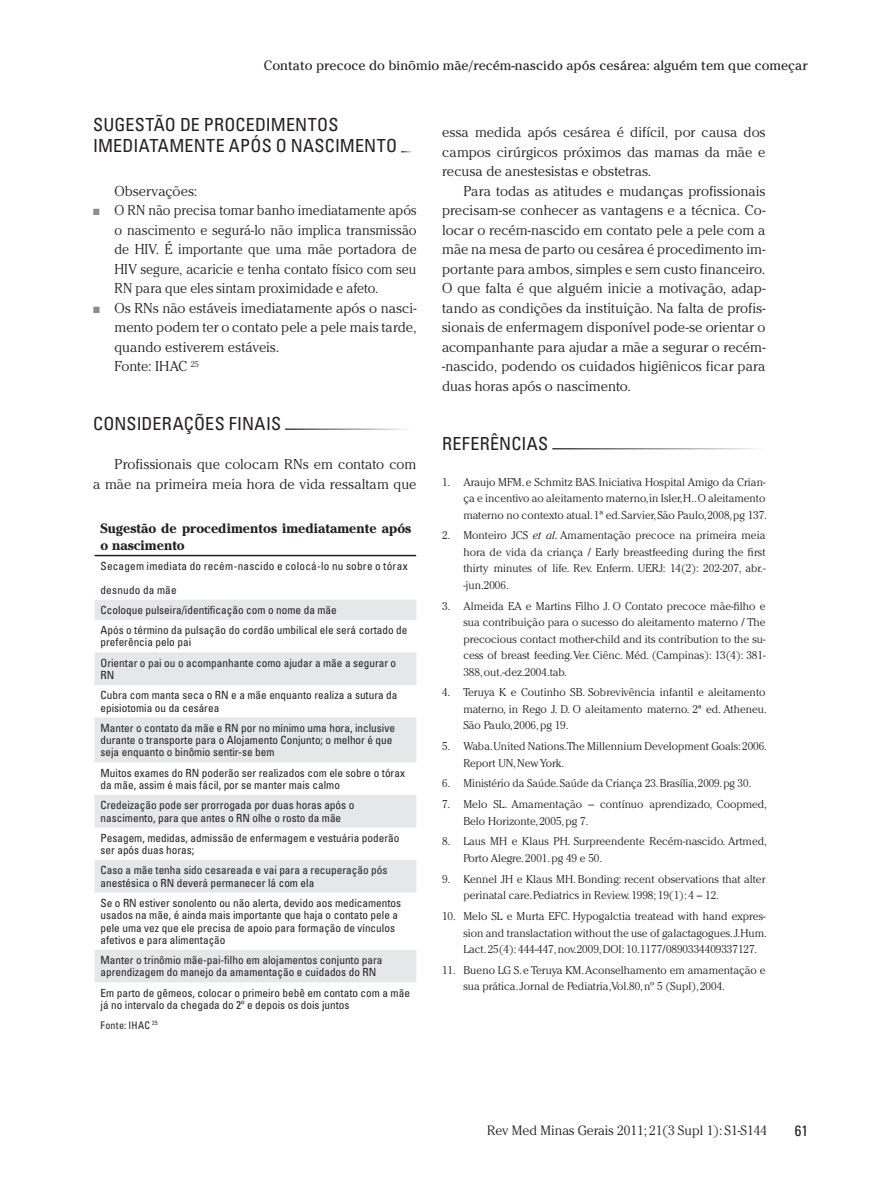
<style>
.page{position:relative;width:892px;height:1193px;background:#fff}
.page>*{position:absolute;margin:0;border:0;box-sizing:border-box;transform-origin:0 0}
.t1{font:condensed 18px/21.6px "Univers LT Std";letter-spacing:.015em;color:#231f20}
.t2{font:condensed 15px "Univers LT Std";color:#231f20}
.t3{font:300 14.25px/19.5px "Cheltenham Std";color:#231f20;text-align:justify}
.t4{font:300 14.25px/19.5px "Cheltenham Std";color:#231f20;text-align:justify;scale:.96 1}
.t5{font:13.5px "Cheltenham Std";color:#231f20}
.t6{font:700 13.5px/16.2px "Cheltenham Std";color:#231f20}
.t7{font:300 13.5px "Cheltenham Std";color:#231f20}
.t8{font:300 11.25px/16.5px "Cheltenham Std";color:#231f20}
.t9{font:condensed 11.25px/12.3px "Univers LT Std";color:#231f20}
.t10{font:condensed 11.25px/24px "Univers LT Std";letter-spacing:.02em;color:#231f20}
.t11{font:condensed 10.5px "Univers LT Std";letter-spacing:.03em;color:#231f20;scale:.95 1}
.s1{color:#8a8c8f}
.s2{font-style:italic}
</style>
<div class="page">
<svg style="left:94px;top:600px;width:322px;height:382px"></svg>
<hr style="left:94px;top:554px;width:322px;height:2px;background:#231f20">
<p class="t5" style="left:264px;top:58px;width:545px">Contato precoce do binômio mãe/recém-nascido após cesárea: alguém tem que começar</p>
<h1 class="t1" style="left:93px;top:113px;width:305px">SUGESTÃO DE PROCEDIMENTOS<br>IMEDIATAMENTE APÓS O NASCIMENTO</h1>
<p class="t3" style="left:114px;top:181px;width:84px">Observações:</p>
<p class="t4" style="left:114px;top:200px;width:316px;text-indent:-21px"><span class="s1">■</span> O RN não precisa tomar banho imediatamente após o nascimento e segurá-lo não implica transmissão de HIV. É importante que uma mãe portadora de HIV segure, acaricie e tenha contato físico com seu RN para que eles sintam proximidade e afeto.</p>
<p class="t3" style="left:114px;top:298px;width:303px;text-align:left;text-indent:-21px"><span class="s1">■</span> Os RNs não estáveis imediatamente após o nasci&shy;mento podem ter o contato pele a pele mais tarde, quando estiverem estáveis.<br>Fonte: IHAC <sup>25</sup></p>
<h1 class="t1" style="left:93px;top:412px;width:189px">CONSIDERAÇÕES FINAIS</h1>
<p class="t3" style="left:93px;top:454px;width:325px;text-align:right">Profissionais que colocam RNs em contato com<br>a mãe na primeira meia hora de vida ressaltam que</p>
<p class="t6" style="left:100px;top:520px;width:312px">Sugestão de procedimentos imediatamente após o nascimento</p>
<p class="t10" style="left:100px;top:553px;width:309px">Secagem imediata do recém-nascido e colocá-lo nu sobre o tórax desnudo da mãe</p>
<p class="t9" style="left:100px;top:599px;width:308px;line-height:20.1px">Ccoloque pulseira/identificação com o nome da mãe<br>Após o término da pulsação do cordão umbilical ele será cortado de</p>
<p class="t9" style="left:100px;top:632px;width:297px;line-height:20.1px">preferência pelo pai<br>Orientar o pai ou o acompanhante como ajudar a mãe a segurar o</p>
<p class="t9" style="left:100px;top:664px;width:298px;line-height:20.1px">RN<br>Cubra com manta seca o RN e a mãe enquanto realiza a sutura da</p>
<p class="t9" style="left:100px;top:697px;width:296px;line-height:20.1px">episiotomia ou da cesárea<br>Manter o contato da mãe e RN por no mínimo uma hora, inclusive</p>
<p class="t9" style="left:100px;top:733px;width:293px">durante o transporte para o Alojamento Conjunto; o melhor é que seja enquanto o binômio sentir-se bem</p>
<p class="t9" style="left:100px;top:766px;width:306px">Muitos exames do RN poderão ser realizados com ele sobre o tórax da mãe, assim é mais fácil, por se manter mais calmo</p>
<p class="t9" style="left:100px;top:798px;width:255px">Credeização pode ser prorrogada por duas horas após o nascimento, para que antes o RN olhe o rosto da mãe</p>
<p class="t9" style="left:100px;top:831px;width:300px">Pesagem, medidas, admissão de enfermagem e vestuária poderão ser após duas horas;</p>
<p class="t9" style="left:100px;top:863px;width:288px">Caso a mãe tenha sido cesareada e vai para a recuperação pós anestésica o RN deverá permanecer lá com ela</p>
<p class="t9" style="left:100px;top:896px;width:302px">Se o RN estiver sonolento ou não alerta, devido aos medicamentos usados na mãe, é ainda mais importante que haja o contato pele a pele uma vez que ele precisa de apoio para formação de vínculos afetivos e para alimentação</p>
<p class="t9" style="left:100px;top:953px;width:283px">Manter o trinômio mãe-pai-filho em alojamentos conjunto para aprendizagem do manejo da amamentação e cuidados do RN</p>
<p class="t9" style="left:100px;top:986px;width:311px">Em parto de gêmeos, colocar o primeiro bebê em contato com a mãe já no intervalo da chegada do 2º e depois os dois juntos</p>
<p class="t11" style="left:100px;top:1018px;width:62px">Fonte: IHAC <sup>25</sup></p>
<p class="t3" style="left:442px;top:122px;width:325px">essa medida após cesárea é difícil, por causa dos campos cirúrgicos próximos das mamas da mãe e recusa de anestesistas e obstetras.</p>
<p class="t3" style="left:442px;top:181px;width:325px;text-indent:21px">Para todas as atitudes e mudanças profissionais precisam-se conhecer as vantagens e a técnica. Co&shy;locar o recém-nascido em contato pele a pele com a mãe na mesa de parto ou cesárea é procedimento im&shy;portante para ambos, simples e sem custo financeiro.<br>O que falta é que alguém inicie a motivação, adap&shy;tando as condições da instituição. Na falta de profis&shy;sionais de enfermagem disponível pode-se orientar o acompanhante para ajudar a mãe a segurar o recém--nascido, podendo os cuidados higiênicos ficar para duas horas após o nascimento.</p>
<h1 class="t1" style="left:442px;top:432px;width:39px">Referências</h1>
<p class="t8" style="left:463px;top:473px;width:305px;text-indent:-21px">1. Araujo MFM. e Schmitz BAS. Iniciativa Hospital Amigo da Crian&shy;ça e incentivo ao aleitamento materno, in Isler, H.. O aleitamento materno no contexto atual. 1ª ed. Sarvier, São Paulo, 2008, pg 137.</p>
<p class="t8" style="left:463px;top:527px;width:303px;text-align:justify;text-indent:-21px">2. Monteiro JCS <span class="s2">et al</span>. Amamentação precoce na primeira meia hora de vida da criança / Early breastfeeding during the first thirty minutes of life. Rev. Enferm. UERJ: 14(2): 202-207, abr.- -jun.2006.</p>
<p class="t8" style="left:463px;top:597px;width:303px;text-align:justify;text-indent:-21px">3. Almeida EA e Martins Filho J. O Contato precoce mãe-filho e sua contribuição para o sucesso do aleitamento materno / The precocious contact mother-child and its contribution to the su&shy;cess of breast feeding. Ver. Ciênc. Méd. (Campinas): 13(4): 381- 388, out.-dez.2004.tab.</p>
<p class="t8" style="left:463px;top:684px;width:305px;text-indent:-21px">4. Teruya K e Coutinho SB. Sobrevivência infantil e aleitamento materno, in Rego J. D. O aleitamento materno. 2ª ed. Atheneu.<br>São Paulo, 2006, pg 19.</p>
<p class="t8" style="left:463px;top:738px;width:305px;text-indent:-21px">5. Waba.United Nations.The Millennium Development Goals: 2006.<br>Report UN, New York.</p>
<p class="t8" style="left:442px;top:775px;width:310px">6. Ministério da Saúde. Saúde da Criança 23. Brasília, 2009. pg 30.</p>
<p class="t8" style="left:463px;top:796px;width:305px;text-indent:-21px">7. Melo SL. Amamentação – contínuo aprendizado, Coopmed,<br>Belo Horizonte, 2005, pg 7.</p>
<p class="t8" style="left:463px;top:833px;width:305px;text-indent:-21px">8. Laus MH e Klaus PH. Surpreendente Recém-nascido. Artmed,<br>Porto Alegre. 2001. pg 49 e 50.</p>
<p class="t8" style="left:463px;top:870px;width:303px;text-indent:-21px">9. Kennel JH e Klaus MH. Bonding: recent observations that alter perinatal care. Pediatrics in Review. 1998; 19(1): 4 – 12.</p>
<p class="t8" style="left:463px;top:907px;width:305px;text-indent:-21px">10. Melo SL e Murta EFC. Hypogalctia treatead with hand expres&shy;sion and translactation without the use of galactagogues. J.Hum.<br>Lact. 25(4): 444-447, nov.2009, DOI: 10.1177/0890334409337127.</p>
<p class="t8" style="left:463px;top:961px;width:303px;text-indent:-21px">11. Bueno LG S. e Teruya KM. Aconselhamento em amamentação e sua prática. Jornal de Pediatria,Vol.80, nº 5 (Supl), 2004.</p>
<p class="t7" style="left:487px;top:1122px;width:281px">Rev Med Minas Gerais 2011; 21(3 Supl 1): S1-S144</p>
<h2 class="t2" style="left:794px;top:1121px;width:15px">61</h2>
</div>
